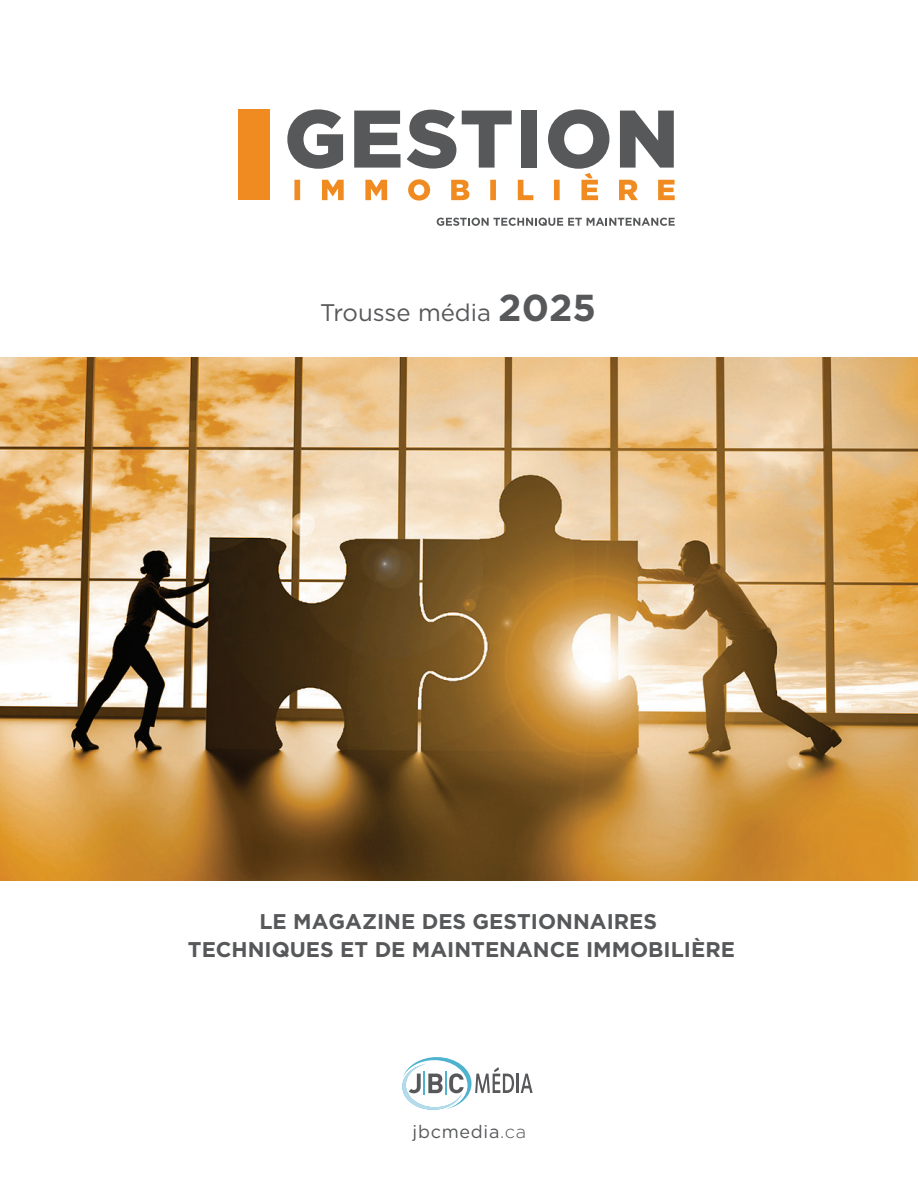
<style>
.page{position:relative;width:918px;height:1188px;background:#fff}
.page>*{position:absolute;margin:0;border:0;box-sizing:border-box;transform-origin:0 0}
.t1{font:24px "Gotham";color:#57585a}
.t2{font:700 21.3px/28.5px "Gotham";color:#57585a;text-align:center}
.t3{font:18px "Gotham";letter-spacing:.04em;color:#57585a}
.s1{font-weight:700;font-size:37.5px}
.s2{font-weight:300}
</style>
<div class="page">
<svg style="left:402px;top:1057px;width:131px;height:53px"></svg>
<img style="left:0;top:357px;width:918px;height:524px">
<div style="left:238px;top:109px;width:32px;height:91px;background:#f08b21"></div>
<svg style="left:287px;top:109px;width:388px;height:92px"></svg>
<svg style="left:437px;top:218px;width:238px;height:8px"></svg>
<p class="t1" style="left:320px;top:297px;width:277px">Trousse média <span class="s1">2025</span></p>
<p class="t2" style="left:188px;top:907px;width:549px">LE MAGAZINE DES GESTIONNAIRES<br>TECHNIQUES ET DE MAINTENANCE IMMOBILIÈRE</p>
<p class="t3" style="left:413px;top:1120px;width:115px">jbcmedia<span class="s2">.ca</span></p>
</div>
